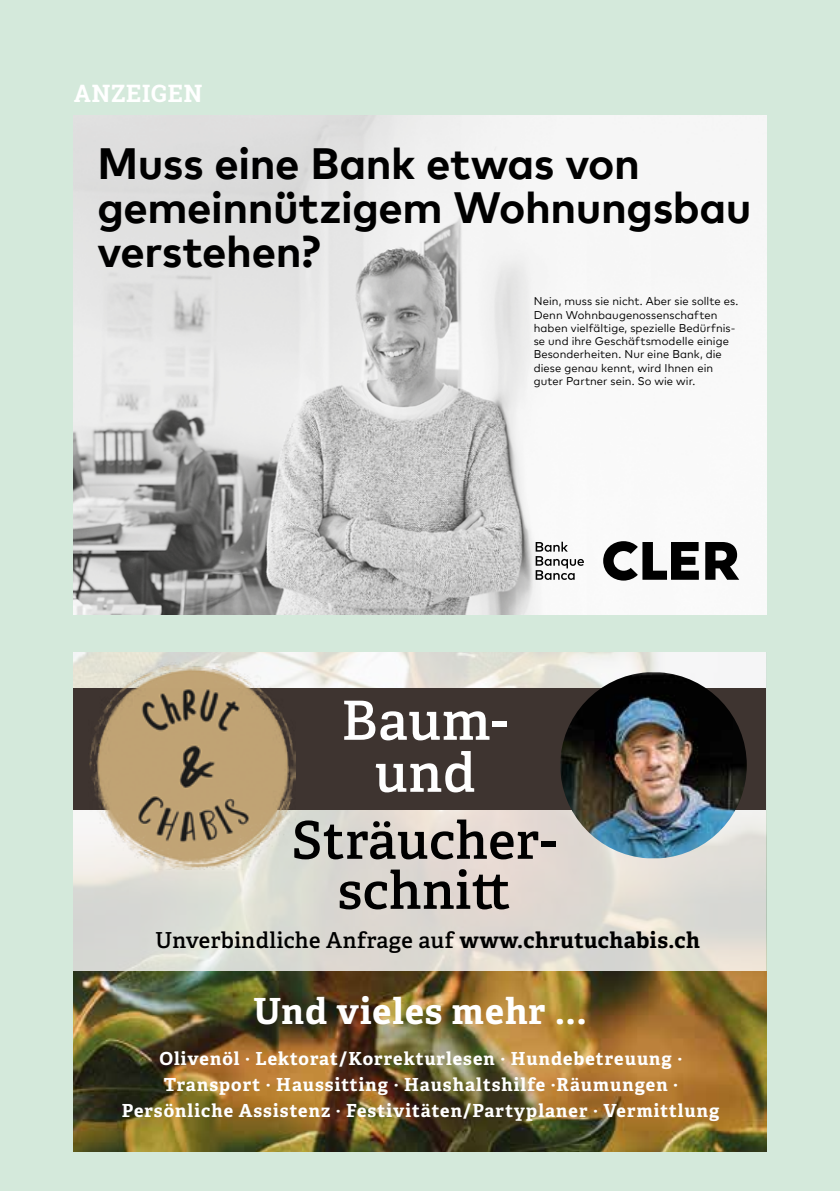
<style>
.page{position:relative;width:840px;height:1191px;background:#fff}
.page>*{position:absolute;margin:0;border:0;box-sizing:border-box;transform-origin:0 0}
.t1{font:600 54px/52px "Adelle";letter-spacing:.01em;color:#fff;text-align:center}
.t2{font:600 52px/50px "Adelle";letter-spacing:.01em;color:#000;text-align:center}
.t3{font:700 43.8px/44.2px "Cler Mark Text";letter-spacing:-.01em;color:#000}
.t4{font:700 36px "Adelle";letter-spacing:.03em;color:#fff}
.t5{font:700 24px "Roboto Slab";letter-spacing:.03em;color:#fff}
.t6{font:600 22px "Adelle";letter-spacing:.015em;color:#000}
.t7{font:700 18px/26px "Adelle";letter-spacing:.06em;color:#fff;text-align:center}
.t8{font:11.2px/13.2px "Cler Mark Text";letter-spacing:.01em;color:#000}
.s1{font-weight:700}
</style>
<div class="page">
<div style="left:0;top:0;width:839px;height:1191px;background:#d4e9db"></div>
<img style="left:74px;top:652px;width:691px;height:499px">
<img style="left:74px;top:115px;width:691px;height:499px">
<svg style="left:535px;top:542px;width:48px;height:38px;background:#bcbcbc"></svg>
<svg style="left:603px;top:541px;width:135px;height:39px;background:#6c6c6c"></svg>
<div style="left:74px;top:687px;width:691px;height:122px;background:#3e3430"></div>
<img style="left:89px;top:662px;width:206px;height:207px">
<img style="left:560px;top:672px;width:186px;height:186px;border-radius:90px">
<h3 class="t5" style="left:74px;top:77px;width:130px">ANZEIGEN</h3>
<h3 class="t3" style="left:97px;top:138px;width:655px">Muss eine Bank etwas von gemeinnützigem Wohnungsbau verstehen?</h3>
<p class="t8" style="left:533px;top:294px;width:206px">Nein, muss sie nicht. Aber sie sollte es.<br>Denn Wohnbaugenossenschaften haben vielfältige, spezielle Bedürfnis&shy;se und ihre Geschäftsmodelle einige Besonderheiten. Nur eine Bank, die diese genau kennt, wird Ihnen ein guter Partner sein. So wie wir.</p>
<h1 class="t1" style="left:341px;top:695px;width:168px">Baum&shy;und</h1>
<h2 class="t2" style="left:291px;top:816px;width:266px">Sträucher&shy;schnitt</h2>
<h3 class="t6" style="left:155px;top:926px;width:546px">Unverbindliche Anfrage auf <span class="s1">www.chrutuchabis.ch</span></h3>
<h3 class="t4" style="left:253px;top:988px;width:335px">Und vieles mehr ...</h3>
<h3 class="t7" style="left:122px;top:1045px;width:598px">Olivenöl · Lektorat/Korrekturlesen · Hundebetreuung ·<br>Transport · Haussitting · Haushaltshilfe ·Räumungen ·<br>Persönliche Assistenz · Festivitäten/Partyplaner · Vermittlung</h3>
</div>
